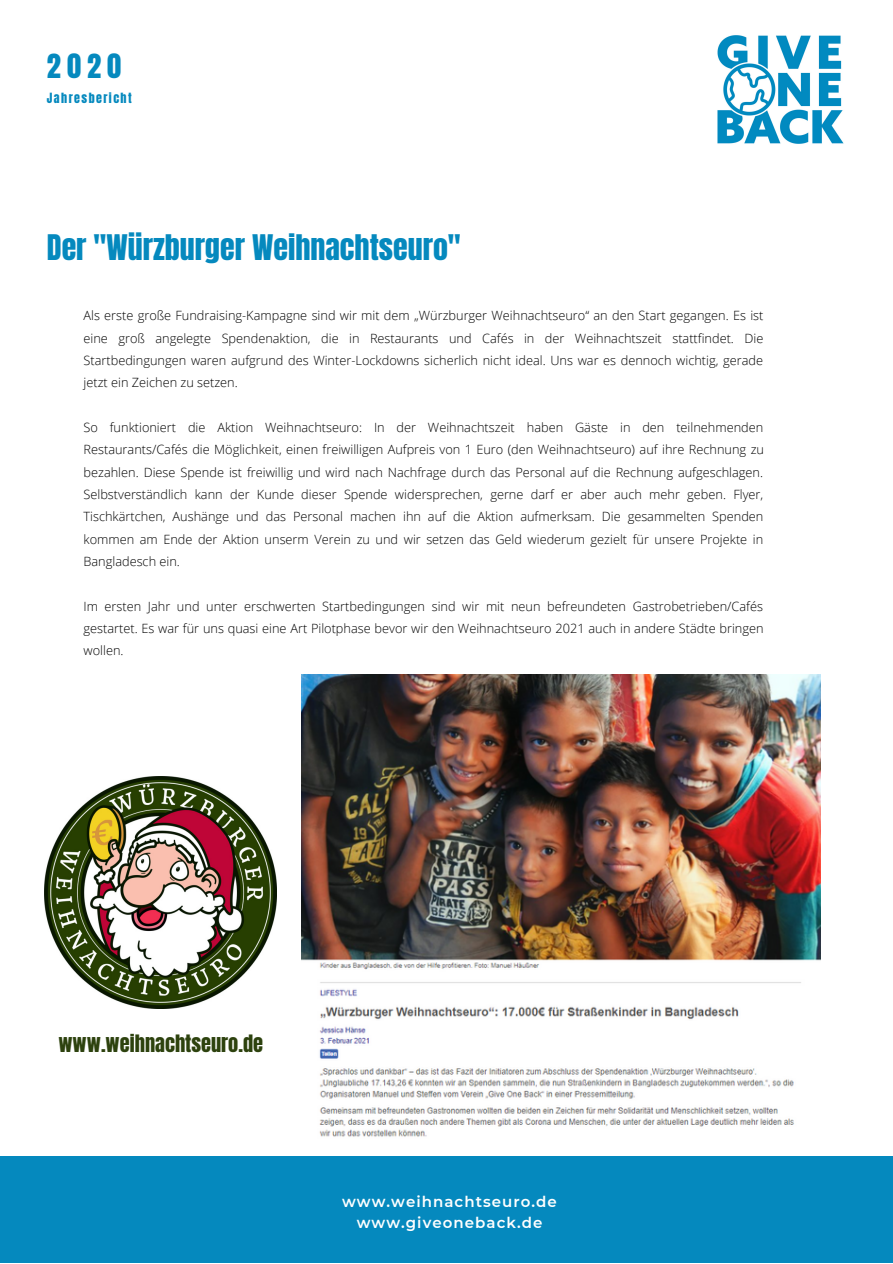
<style>
.page{position:relative;width:893px;height:1264px;background:#fff}
.page>*{position:absolute;margin:0;border:0;box-sizing:border-box;transform-origin:0 0}
.t1{font:30px "Anton";color:#0589be}
.t2{font:28.5px "Anton";color:#0589be}
.t3{font:20.4px "Anton";color:#2d420e}
.t4{font:600 15px/20.2px "Montserrat";letter-spacing:.07em;color:#fff;text-align:center}
.t5{font:300 12.75px/22.4px "Open Sans";color:#000;text-align:justify}
.t6{font:12px "Anton";letter-spacing:.12em;color:#0589be}
</style>
<div class="page">
<div style="left:0;top:1156px;width:892px;height:106px;background:#0589be"></div>
<img style="left:717px;top:35px;width:127px;height:109px">
<img style="left:301px;top:674px;width:519px;height:463px">
<img style="left:45px;top:776px;width:231px;height:232px">
<h2 class="t2" style="left:47px;top:46px;width:76px">2020</h2>
<p class="t6" style="left:47px;top:89px;width:86px">Jahresbericht</p>
<h1 class="t1" style="left:47px;top:226px;width:415px">Der "Würzburger Weihnachtseuro"</h1>
<p class="t5" style="left:84px;top:304px;width:681px">Als erste große Fundraising-Kampagne sind wir mit dem „Würzburger Weihnachtseuro“ an den Start gegangen. Es ist eine groß angelegte Spendenaktion, die in Restaurants und Cafés in der Weihnachtszeit stattfindet. Die Startbedingungen waren aufgrund des Winter-Lockdowns sicherlich nicht ideal. Uns war es dennoch wichtig, gerade jetzt ein Zeichen zu setzen.</p>
<p class="t5" style="left:84px;top:416px;width:682px">So funktioniert die Aktion Weihnachtseuro: In der Weihnachtszeit haben Gäste in den teilnehmenden Restaurants/Cafés die Möglichkeit, einen freiwilligen Aufpreis von 1 Euro (den Weihnachtseuro) auf ihre Rechnung zu bezahlen. Diese Spende ist freiwillig und wird nach Nachfrage durch das Personal auf die Rechnung aufgeschlagen.<br>Selbstverständlich kann der Kunde dieser Spende widersprechen, gerne darf er aber auch mehr geben. Flyer, Tischkärtchen, Aushänge und das Personal machen ihn auf die Aktion aufmerksam. Die gesammelten Spenden kommen am Ende der Aktion unserm Verein zu und wir setzen das Geld wiederum gezielt für unsere Projekte in Bangladesch ein.</p>
<p class="t5" style="left:84px;top:594px;width:681px">Im ersten Jahr und unter erschwerten Startbedingungen sind wir mit neun befreundeten Gastrobetrieben/Cafés gestartet. Es war für uns quasi eine Art Pilotphase bevor wir den Weihnachtseuro 2021 auch in andere Städte bringen wollen.</p>
<h3 class="t3" style="left:58px;top:1028px;width:206px">www.weihnachtseuro.de</h3>
<p class="t4" style="left:342px;top:1191px;width:216px">www.weihnachtseuro.de www.giveoneback.de</p>
</div>
